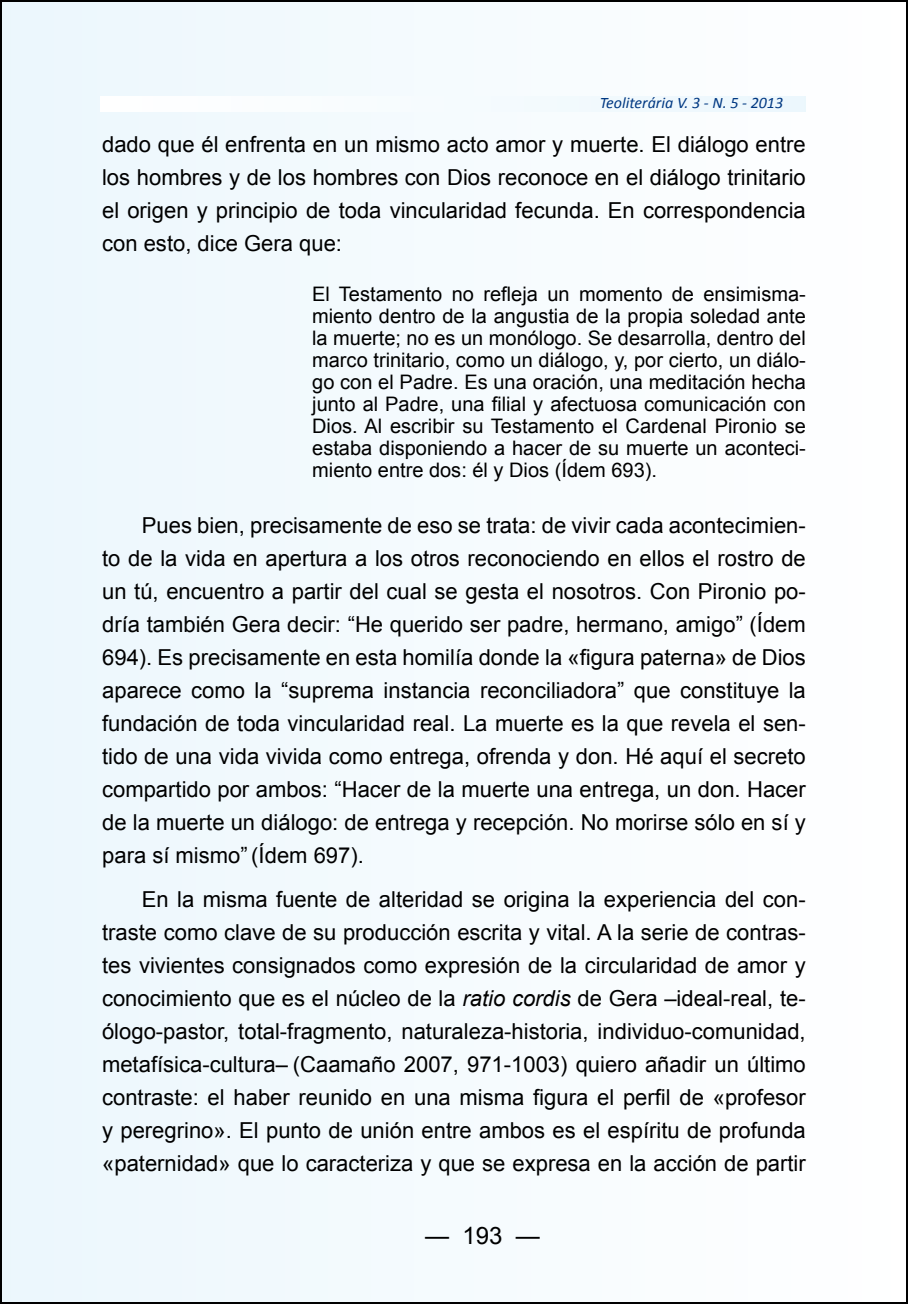
<style>
.page{position:relative;width:908px;height:1304px;background:#fff}
.page>*{position:absolute;margin:0;border:0;box-sizing:border-box;transform-origin:0 0}
.t1{font:24px "Arial";color:#000}
.t2{font:22px/33px "Arial";color:#000;text-align:justify}
.t3{font:20px/22px "Arial";color:#000;text-align:justify}
.t4{font:italic 16px "Calibri";color:#003882}
.s1{font-style:italic}
</style>
<div class="page">
<div style="left:1px;top:1px;width:905px;height:1302px;background:#f5fbfe"></div>
<p class="t4" style="left:599px;top:93px;width:185px">Teoliterária V. 3 - N. 5 - 2013</p>
<p class="t2" style="left:102px;top:128px;width:705px">dado que él enfrenta en un mismo acto amor y muerte. El diálogo entre los hombres y de los hombres con Dios reconoce en el diálogo trinitario el origen y principio de toda vincularidad fecunda. En correspondencia con esto, dice Gera que:</p>
<p class="t3" style="left:312px;top:284px;width:495px">El Testamento no refleja un momento de ensimisma&shy;miento dentro de la angustia de la propia soledad ante la muerte; no es un monólogo. Se desarrolla, dentro del marco trinitario, como un diálogo, y, por cierto, un diálo&shy;go con el Padre. Es una oración, una meditación hecha junto al Padre, una filial y afectuosa comunicación con Dios. Al escribir su Testamento el Cardenal Pironio se estaba disponiendo a hacer de su muerte un aconteci&shy;miento entre dos: él y Dios (Ídem 693).</p>
<p class="t2" style="left:102px;top:509px;width:705px;text-indent:40px">Pues bien, precisamente de eso se trata: de vivir cada acontecimien&shy;to de la vida en apertura a los otros reconociendo en ellos el rostro de un tú, encuentro a partir del cual se gesta el nosotros. Con Pironio po&shy;dría también Gera decir: “He querido ser padre, hermano, amigo” (Ídem 694). Es precisamente en esta homilía donde la «figura paterna» de Dios aparece como la “suprema instancia reconciliadora” que constituye la fundación de toda vincularidad real. La muerte es la que revela el sen&shy;tido de una vida vivida como entrega, ofrenda y don. Hé aquí el secreto compartido por ambos: “Hacer de la muerte una entrega, un don. Hacer de la muerte un diálogo: de entrega y recepción. No morirse sólo en sí y para sí mismo” (Ídem 697).</p>
<p class="t2" style="left:102px;top:883px;width:705px;text-indent:40px">En la misma fuente de alteridad se origina la experiencia del con&shy;traste como clave de su producción escrita y vital. A la serie de contras&shy;tes vivientes consignados como expresión de la circularidad de amor y conocimiento que es el núcleo de la <span class="s1">ratio cordis</span> de Gera –ideal-real, te&shy;ólogo-pastor, total-fragmento, naturaleza-historia, individuo-comunidad, metafísica-cultura– (Caamaño 2007, 971-1003) quiero añadir un último contraste: el haber reunido en una misma figura el perfil de «profesor y peregrino». El punto de unión entre ambos es el espíritu de profunda «paternidad» que lo caracteriza y que se expresa en la acción de partir</p>
<p class="t1" style="left:425px;top:1219px;width:116px">— 193 —</p>
</div>
